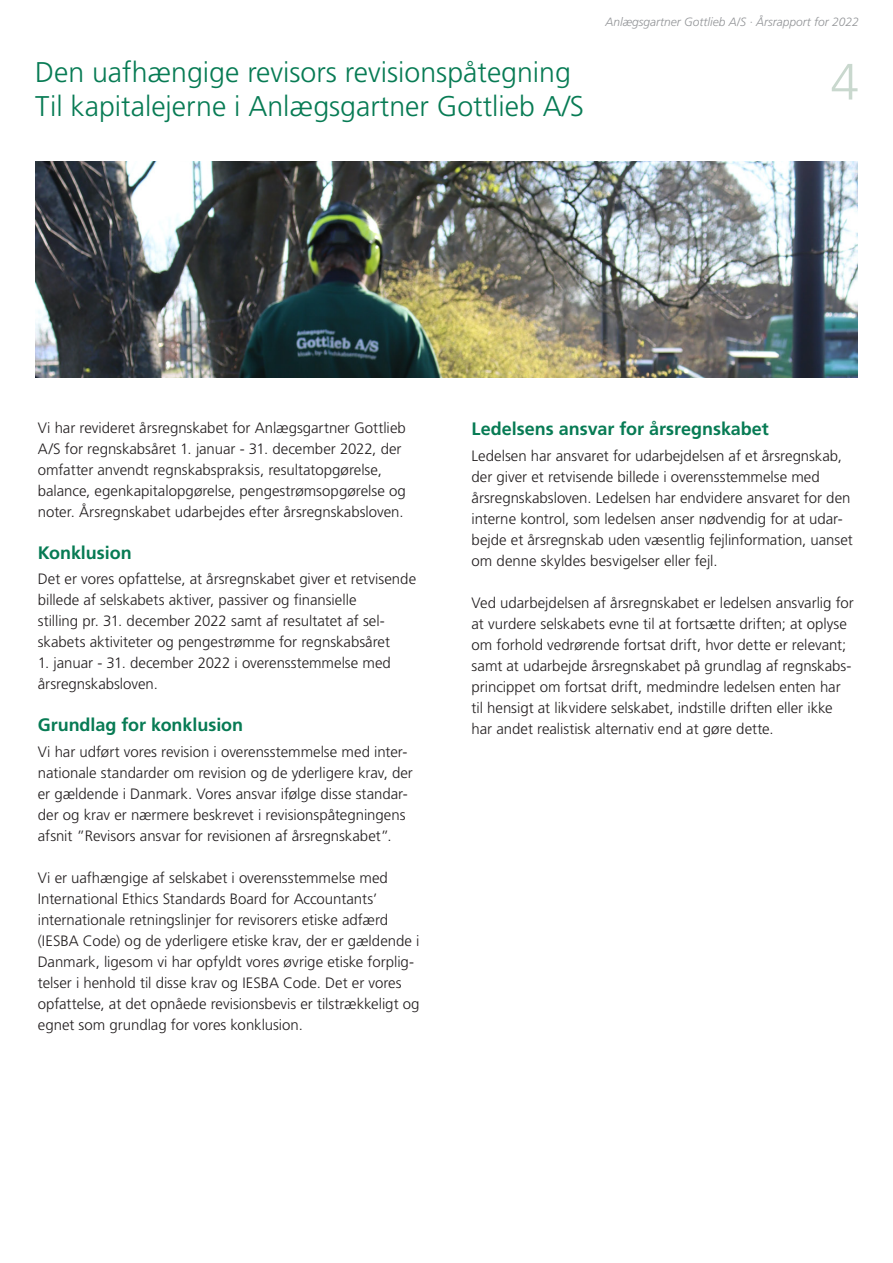
<style>
.page{position:relative;width:893px;height:1263px;background:#fff}
.page>*{position:absolute;margin:0;border:0;box-sizing:border-box;transform-origin:0 0}
.t1{font:300 51px "Frutiger";color:#c9d8ce}
.t2{font:300 28.5px "Frutiger";color:#077b54}
.t3{font:700 18px "Frutiger";letter-spacing:-.005em;color:#077b54}
.t4{font:300 15px/21px "Frutiger";color:#231f20}
.t5{font:italic 300 12px "Frutiger";color:#939598}
</style>
<div class="page">
<img style="left:36px;top:162px;width:822px;height:215px">
<p class="t2" style="left:35px;top:56px;width:537px">Den uafhængige revisors revisionspåtegning</p>
<p class="t2" style="left:35px;top:90px;width:551px">Til kapitalejerne i Anlægsgartner Gottlieb A/S</p>
<p class="t5" style="left:606px;top:15px;width:255px">Anlægsgartner Gottlieb A/S · Årsrapport for 2022</p>
<h1 class="t1" style="left:831px;top:53px;width:30px">4</h1>
<p class="t4" style="left:38px;top:417px;width:370px">Vi har revideret årsregnskabet for Anlægsgartner Gottlieb A/S for regnskabsåret 1. januar - 31. december 2022, der omfatter anvendt regnskabspraksis, resultatopgørelse, balance, egenkapitalopgørelse, pengestrømsopgørelse og noter. Årsregnskabet udarbejdes efter årsregnskabsloven.</p>
<p class="t3" style="left:38px;top:542px;width:95px">Konklusion</p>
<p class="t4" style="left:38px;top:568px;width:380px">Det er vores opfattelse, at årsregnskabet giver et retvisende billede af selskabets aktiver, passiver og finansielle</p>
<p class="t4" style="left:38px;top:610px;width:354px">stilling pr. 31. december 2022 samt af resultatet af sel&shy;skabets aktiviteter og pengestrømme for regnskabsåret</p>
<p class="t4" style="left:38px;top:652px;width:355px">1. januar - 31. december 2022 i overensstemmelse med årsregnskabsloven.</p>
<p class="t3" style="left:38px;top:714px;width:207px">Grundlag for konklusion</p>
<p class="t4" style="left:38px;top:741px;width:377px">Vi har udført vores revision i overensstemmelse med inter&shy;nationale standarder om revision og de yderligere krav, der er gældende i Danmark. Vores ansvar ifølge disse standar&shy;der og krav er nærmere beskrevet i revisionspåtegningens afsnit ”Revisors ansvar for revisionen af årsregnskabet”.</p>
<p class="t4" style="left:38px;top:867px;width:352px">Vi er uafhængige af selskabet i overensstemmelse med<br>International Ethics Standards Board for Accountants’</p>
<p class="t4" style="left:38px;top:909px;width:383px">internationale retningslinjer for revisorers etiske adfærd (IESBA Code) og de yderligere etiske krav, der er gældende i Danmark, ligesom vi har opfyldt vores øvrige etiske forplig&shy;telser i henhold til disse krav og IESBA Code. Det er vores opfattelse, at det opnåede revisionsbevis er tilstrækkeligt og egnet som grundlag for vores konklusion.</p>
<p class="t3" style="left:472px;top:418px;width:299px">Ledelsens ansvar for årsregnskabet</p>
<p class="t4" style="left:472px;top:445px;width:383px">Ledelsen har ansvaret for udarbejdelsen af et årsregnskab, der giver et retvisende billede i overensstemmelse med årsregnskabsloven. Ledelsen har endvidere ansvaret for den interne kontrol, som ledelsen anser nødvendig for at udar&shy;bejde et årsregnskab uden væsentlig fejlinformation, uanset om denne skyldes besvigelser eller fejl.</p>
<p class="t4" style="left:472px;top:592px;width:384px">Ved udarbejdelsen af årsregnskabet er ledelsen ansvarlig for at vurdere selskabets evne til at fortsætte driften; at oplyse om forhold vedrørende fortsat drift, hvor dette er relevant; samt at udarbejde årsregnskabet på grundlag af regnskabs&shy;princippet om fortsat drift, medmindre ledelsen enten har til hensigt at likvidere selskabet, indstille driften eller ikke har andet realistisk alternativ end at gøre dette.</p>
</div>
